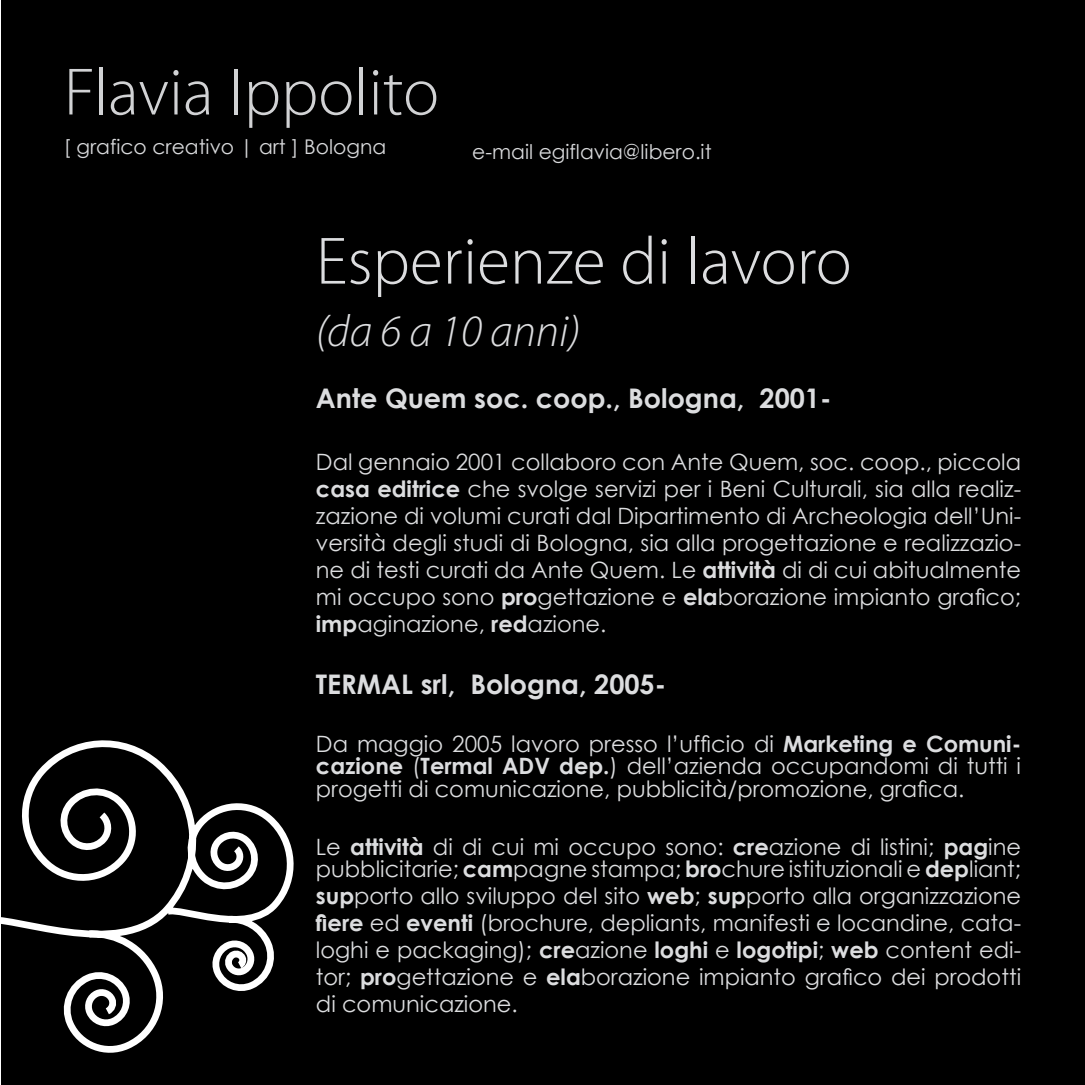
<style>
.page{position:relative;width:1085px;height:1085px;background:#fff}
.page>*{position:absolute;margin:0;border:0;box-sizing:border-box;transform-origin:0 0}
.t1{font:300 67.5px "Myriad Pro";color:#dcdddf}
.t2{font:300 67.5px "Myriad Pro";color:#d1d2d4}
.t3{font:italic 300 45px "Myriad Pro";color:#dcdddf}
.t4{font:700 27px "Century Gothic";color:#dcdddf}
.t5{font:22.5px/27px "Century Gothic";color:#dcdddf;text-align:justify}
.t6{font:20.25px "Century Gothic";color:#d8d9db}
.s1{font-weight:700}
</style>
<div class="page">
<div style="left:1px;top:0;width:1083px;height:1084px;background:#000"></div>
<svg style="left:1px;top:740px;width:293px;height:313px"></svg>
<h1 class="t2" style="left:64px;top:51px;width:377px">Flavia Ippolito</h1>
<p class="t6" style="left:64px;top:133px;width:324px">[ grafico creativo | art ] Bologna</p>
<p class="t6" style="left:472px;top:138px;width:241px">e-mail egiflavia@libero.it</p>
<h1 class="t1" style="left:316px;top:220px;width:537px">Esperienze di lavoro</h1>
<h2 class="t3" style="left:316px;top:304px;width:266px">(da 6 a 10 anni)</h2>
<p class="t4" style="left:316px;top:377px;width:517px">Ante Quem soc. coop., Bologna, 2001-</p>
<p class="t5" style="left:316px;top:448px;width:706px">Dal gennaio 2001 collaboro con Ante Quem, soc. coop., piccola <span class="s1">casa editrice</span> che svolge servizi per i Beni Culturali, sia alla realiz&shy;zazione di volumi curati dal Dipartimento di Archeologia dell’Uni&shy;versità degli studi di Bologna, sia alla progettazione e realizzazio&shy;ne di testi curati da Ante Quem. Le <span class="s1">attività</span> di di cui abitualmente mi occupo sono <span class="s1">pro</span>gettazione e <span class="s1">ela</span>borazione impianto grafico; <span class="s1">imp</span>aginazione, <span class="s1">red</span>azione.</p>
<p class="t4" style="left:316px;top:664px;width:351px">TERMAL srl, Bologna, 2005-</p>
<p class="t5" style="left:316px;top:732px;width:706px;line-height:22.5px">Da maggio 2005 lavoro presso l’ufficio di <span class="s1">Marketing e Comuni&shy;cazione</span> (<span class="s1">Termal ADV dep.</span>) dell’azienda occupandomi di tutti i progetti di comunicazione, pubblicità/promozione, grafica.</p>
<p class="t5" style="left:316px;top:834px;width:706px;line-height:22.5px">Le <span class="s1">attività</span> di di cui mi occupo sono: <span class="s1">cre</span>azione di listini; <span class="s1">pag</span>ine pubblicitarie; <span class="s1">cam</span>pagne stampa; <span class="s1">bro</span>chure istituzionali e <span class="s1">dep</span>liant;</p>
<p class="t5" style="left:316px;top:882px;width:706px"><span class="s1">sup</span>porto allo sviluppo del sito <span class="s1">web</span>; <span class="s1">sup</span>porto alla organizzazione <span class="s1">fiere</span> ed <span class="s1">eventi</span> (brochure, depliants, manifesti e locandine, cata&shy;loghi e packaging); <span class="s1">cre</span>azione <span class="s1">loghi</span> e <span class="s1">logotipi</span>; <span class="s1">web</span> content edi&shy;tor; <span class="s1">pro</span>gettazione e <span class="s1">ela</span>borazione impianto grafico dei prodotti di comunicazione.</p>
</div>
